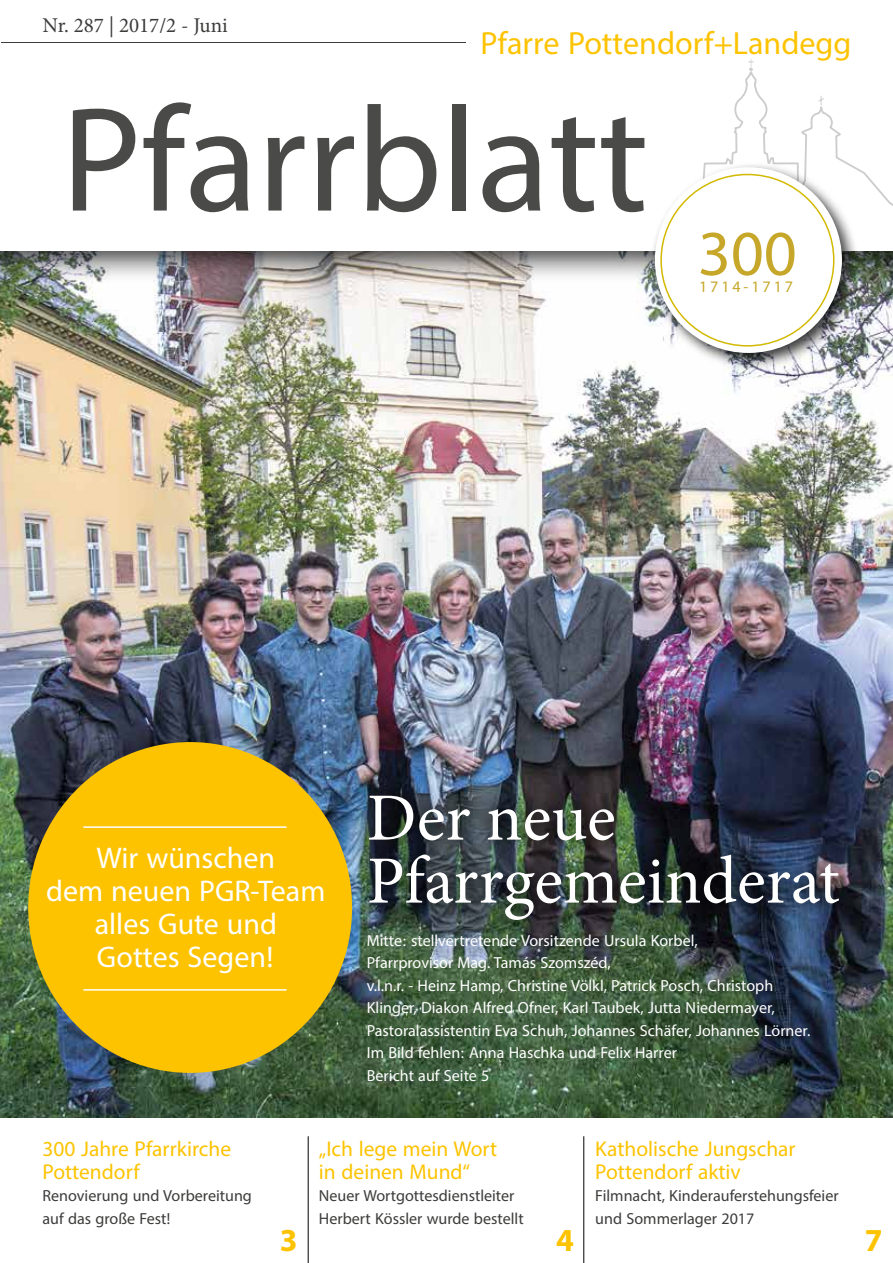
<style>
.page{position:relative;width:893px;height:1263px;background:#fff}
.page>*{position:absolute;margin:0;border:0;box-sizing:border-box;transform-origin:0 0}
.t1{font:210px "Myriad Arabic";color:#4a4a49}
.t2{font:90px "Myriad Arabic";color:#c6a729}
.t3{font:67.5px/63px "Minion Pro";color:#fff}
.t4{font:45px "Myriad Arabic";color:#fdc300}
.t5{font:700 45px "Myriad Arabic";color:#fdc300}
.t6{font:42px/33px "Myriad Arabic";color:#fff;text-align:center}
.t7{font:30px/22.5px "Myriad Arabic";color:#fdc300}
.t8{font:22.5px/22.5px "Myriad Arabic";color:#fff}
.t9{font:22.5px/22.5px "Myriad Arabic";color:#3c3c3b}
.t10{font:22.5px "Myriad Arabic";letter-spacing:.13em;color:#c6a729}
.t11{font:21px "Minion Pro";color:#3c3c3b}
</style>
<div class="page">
<img style="left:0;top:283px;width:893px;height:835px">
<div style="left:0;top:0;width:893px;height:283px;background:#000;opacity:.75"></div>
<div style="left:0;top:0;width:893px;height:251px;background:#fff"></div>
<div style="left:352px;top:777px;width:504px;height:161px;background:#000;opacity:.5"></div>
<hr style="left:308px;top:1136px;width:1px;height:127px;background:#000">
<hr style="left:583px;top:1136px;width:1px;height:127px;background:#000">
<svg style="left:725px;top:59px;width:168px;height:147px"></svg>
<div style="left:649px;top:162px;width:210px;height:209px;background:#000;opacity:.75"></div>
<svg style="left:655px;top:167px;width:187px;height:186px"></svg>
<div style="left:661px;top:175px;width:173px;height:171px;background:#fff;border-radius:50%"></div>
<div style="left:28px;top:742px;width:324px;height:331px;background:#fdc300;border-radius:50%"></div>
<hr style="left:83px;top:826px;width:204px;height:2px;background:#fff">
<hr style="left:83px;top:989px;width:204px;height:2px;background:#fff">
<p class="t11" style="left:43px;top:12px;width:187px">Nr. 287 | 2017/2 - Juni</p>
<h3 class="t4" style="left:481px;top:12px;width:372px">Pfarre Pottendorf+Landegg</h3>
<h1 class="t1" style="left:62px;top:16px;width:588px">Pfarrblatt</h1>
<h2 class="t2" style="left:698px;top:192px;width:100px">300</h2>
<p class="t10" style="left:699px;top:272px;width:95px">1714-1717</p>
<h3 class="t6" style="left:46px;top:842px;width:281px">Wir wünschen<br>dem neuen PGR-Team alles Gute und<br>Gottes Segen!</h3>
<h3 class="t3" style="left:367px;top:787px;width:474px">Der neue<br>Pfarrgemeinderat</h3>
<p class="t8" style="left:367px;top:929px;width:445px">Mitte: stellvertretende Vorsitzende Ursula Korbel,<br>Pfarrprovisor Mag. Tamás Szomszéd,<br>v.l.n.r. - Heinz Hamp, Christine Völkl, Patrick Posch, Christoph Klinger, Diakon Alfred Ofner, Karl Taubek, Jutta Niedermayer, Pastoralassistentin Eva Schuh, Johannes Schäfer, Johannes Lörner.<br>Im Bild fehlen: Anna Haschka und Felix Harrer<br>Bericht auf Seite 5</p>
<h3 class="t7" style="left:43px;top:1138px;width:190px">300 Jahre Pfarrkirche<br>Pottendorf</h3>
<p class="t9" style="left:43px;top:1184px;width:211px">Renovierung und Vorbereitung auf das große Fest!</p>
<h3 class="t7" style="left:319px;top:1138px;width:180px">„Ich lege mein Wort in deinen Mund“</h3>
<p class="t9" style="left:319px;top:1184px;width:206px">Neuer Wortgottesdienstleiter<br>Herbert Kössler wurde bestellt</p>
<h3 class="t7" style="left:595px;top:1138px;width:202px">Katholische Jungschar<br>Pottendorf aktiv</h3>
<p class="t9" style="left:595px;top:1184px;width:245px">Filmnacht, Kinderauferstehungsfeier und Sommerlager 2017</p>
<h3 class="t5" style="left:280px;top:1209px;width:19px">3</h3>
<h3 class="t5" style="left:556px;top:1209px;width:19px">4</h3>
<h3 class="t5" style="left:865px;top:1209px;width:19px">7</h3>
</div>
